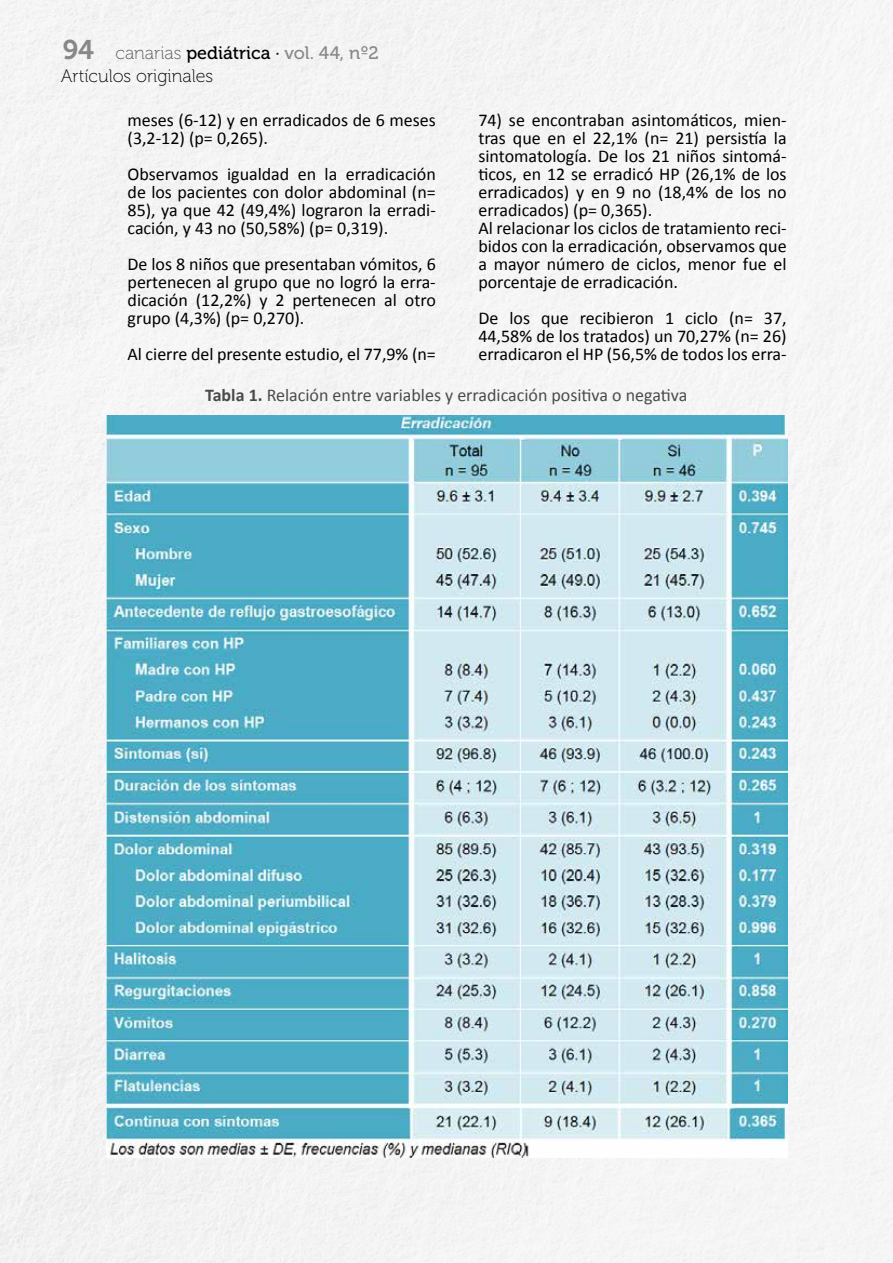
<style>
.page{position:relative;width:893px;height:1263px;background:#f5f5f5}
.page>*{position:absolute;margin:0;border:0;box-sizing:border-box;transform-origin:0 0}
.t1{font:18px/18px "Calibri";color:#000;text-align:justify}
.t2{font:18px "Calibri";color:#4b4b4d}
.t3{font:18px "Museo 500";color:#000}
.t4{font:18px "Museo 100";color:#000}
.s1{font-family:"Museo 700";font-size:27px;color:#87888a}
.s2{font-family:"Museo 100";color:#58585a}
.s3{color:#87888a}
.s4{font-weight:700}
</style>
<div class="page">
<img style="left:106px;top:416px;width:681px;height:742px">
<p class="t3" style="left:63px;top:42px;width:318px"><span class="s1">94</span> <span class="s2">canarias</span> pediátrica · <span class="s3">vol. 44, nº2</span></p>
<p class="t4" style="left:61px;top:66px;width:154px">Artículos originales</p>
<p class="t1" style="left:128px;top:110px;width:310px">meses (6-12) y en erradicados de 6 meses (3,2-12) (p= 0,265).</p>
<p class="t1" style="left:128px;top:164px;width:310px">Observamos igualdad en la erradicación de los pacientes con dolor abdominal (n= 85), ya que 42 (49,4%) lograron la erradi&shy;cación, y 43 no (50,58%) (p= 0,319).</p>
<p class="t1" style="left:128px;top:254px;width:310px">De los 8 niños que presentaban vómitos, 6 pertenecen al grupo que no logró la erra&shy;dicación (12,2%) y 2 pertenecen al otro grupo (4,3%) (p= 0,270).</p>
<p class="t1" style="left:128px;top:344px;width:310px">Al cierre del presente estudio, el 77,9% (n=</p>
<p class="t1" style="left:478px;top:110px;width:310px;text-align:left">74) se encontraban asintomáticos, mien&shy;tras que en el 22,1% (n= 21) persistía la sintomatología. De los 21 niños sintomá&shy;ticos, en 12 se erradicó HP (26,1% de los erradicados) y en 9 no (18,4% de los no erradicados) (p= 0,365).<br>Al relacionar los ciclos de tratamiento reci&shy;bidos con la erradicación, observamos que a mayor número de ciclos, menor fue el porcentaje de erradicación.</p>
<p class="t1" style="left:478px;top:308px;width:310px">De los que recibieron 1 ciclo (n= 37, 44,58% de los tratados) un 70,27% (n= 26) erradicaron el HP (56,5% de todos los erra-</p>
<p class="t2" style="left:205px;top:384px;width:484px"><span class="s4">Tabla 1.</span> Relación entre variables y erradicación positiva o negativa</p>
</div>
